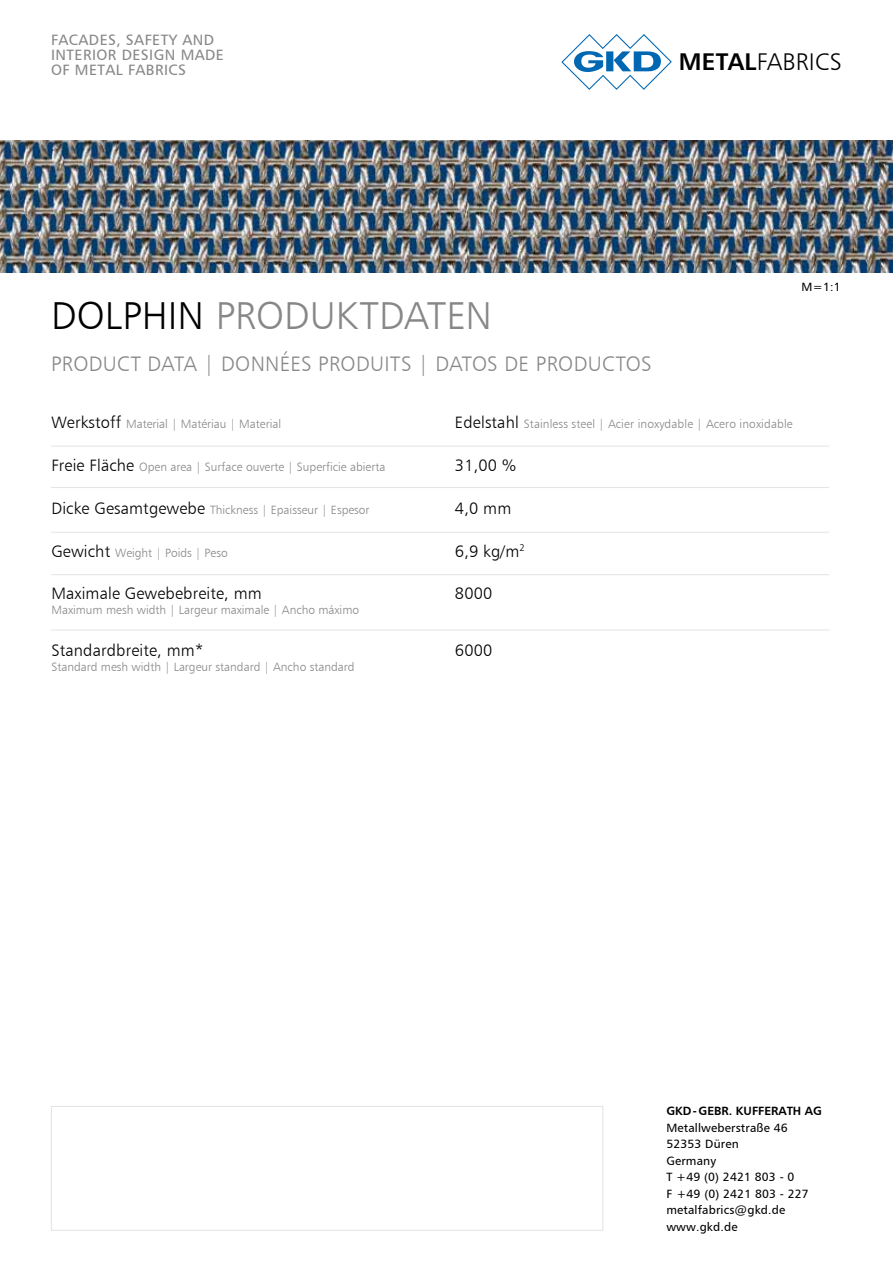
<style>
.page{position:relative;width:893px;height:1263px;background:#fff}
.page>*{position:absolute;margin:0;border:0;box-sizing:border-box;transform-origin:0 0}
.t1{font:39px "Humanist 777 BT Light B";color:#878787}
.t2{font:24px "Humanist 777 BT Light B";letter-spacing:.01em;color:#000}
.t3{font:21px "Humanist 777 BT Light B";letter-spacing:.01em;color:#878787}
.t4{font:16.5px "Humanist 777 BT Light B";letter-spacing:.01em;color:#000}
.t5{font:15px/15px "Humanist 777 BT Roman B";letter-spacing:.03em;color:#878787}
.t6{font:12px "Humanist 777 BT Light B";color:#878787}
.t7{font:12px/16.5px "Humanist 777 BT Roman B";letter-spacing:.015em;color:#000}
.t8{font:12px "Humanist 777 BT Bold B";color:#000}
.s1{font-family:"Humanist 777 BT Bold B"}
.s2{color:#000}
.s3{font-size:16.5px;color:#000}
</style>
<div class="page">
<img style="left:0;top:141px;width:893px;height:132px">
<div style="left:51px;top:1106px;width:552px;height:125px;border:1px solid #e3e3e3"></div>
<hr style="left:51px;top:630px;width:778px;height:1px;background:#e3e3e3">
<hr style="left:51px;top:574px;width:778px;height:1px;background:#e3e3e3">
<hr style="left:51px;top:532px;width:778px;height:1px;background:#e3e3e3">
<hr style="left:51px;top:487px;width:778px;height:1px;background:#e3e3e3">
<hr style="left:51px;top:446px;width:778px;height:1px;background:#e3e3e3">
<svg style="left:561px;top:34px;width:111px;height:56px"></svg>
<p class="t5" style="left:51px;top:32px;width:174px">FACADES, SAFETY AND<br>INTERIOR DESIGN MADE<br>OF METAL FABRICS</p>
<h2 class="t2" style="left:679px;top:47px;width:164px"><span class="s1">METAL</span>FABRICS</h2>
<h1 class="t1" style="left:51px;top:292px;width:442px"><span class="s2">DOLPHIN</span> PRODUKTDATEN</h1>
<h3 class="t3" style="left:51px;top:351px;width:602px">PRODUCT DATA | DONNÉES PRODUITS | DATOS DE PRODUCTOS</h3>
<p class="t7" style="left:801px;top:278px;width:41px">M=1:1</p>
<p class="t6" style="left:51px;top:417px;width:231px"><span class="s3">Werkstoff</span> Material | Matériau | Material</p>
<p class="t6" style="left:455px;top:417px;width:339px"><span class="s3">Edelstahl</span> Stainless steel | Acier inoxydable | Acero inoxidable</p>
<p class="t6" style="left:51px;top:459px;width:335px"><span class="s3">Freie Fläche</span> Open area | Surface ouverte | Superficie abierta</p>
<h3 class="t4" style="left:455px;top:455px;width:63px">31,00 %</h3>
<p class="t6" style="left:51px;top:502px;width:320px"><span class="s3">Dicke Gesamtgewebe</span> Thickness | Epaisseur | Espesor</p>
<h3 class="t4" style="left:455px;top:498px;width:58px">4,0 mm</h3>
<p class="t6" style="left:51px;top:545px;width:178px"><span class="s3">Gewicht</span> Weight | Poids | Peso</p>
<h3 class="t4" style="left:455px;top:541px;width:71px">6,9 kg/m<sup>2</sup></h3>
<h3 class="t4" style="left:51px;top:583px;width:212px">Maximale Gewebebreite, mm</h3>
<h3 class="t4" style="left:455px;top:583px;width:39px">8000</h3>
<p class="t6" style="left:51px;top:602px;width:309px">Maximum mesh width | Largeur maximale | Ancho máximo</p>
<h3 class="t4" style="left:51px;top:640px;width:153px">Standardbreite, mm*</h3>
<h3 class="t4" style="left:455px;top:640px;width:39px">6000</h3>
<p class="t6" style="left:51px;top:659px;width:305px">Standard mesh width | Largeur standard | Ancho standard</p>
<p class="t8" style="left:666px;top:1103px;width:157px">GKD-GEBR. KUFFERATH AG</p>
<p class="t7" style="left:666px;top:1119px;width:144px">Metallweberstraße 46<br>52353 Düren<br>Germany<br>T +49 (0) 2421 803 - 0<br>F +49 (0) 2421 803 - 227 metalfabrics@gkd.de www.gkd.de</p>
</div>
